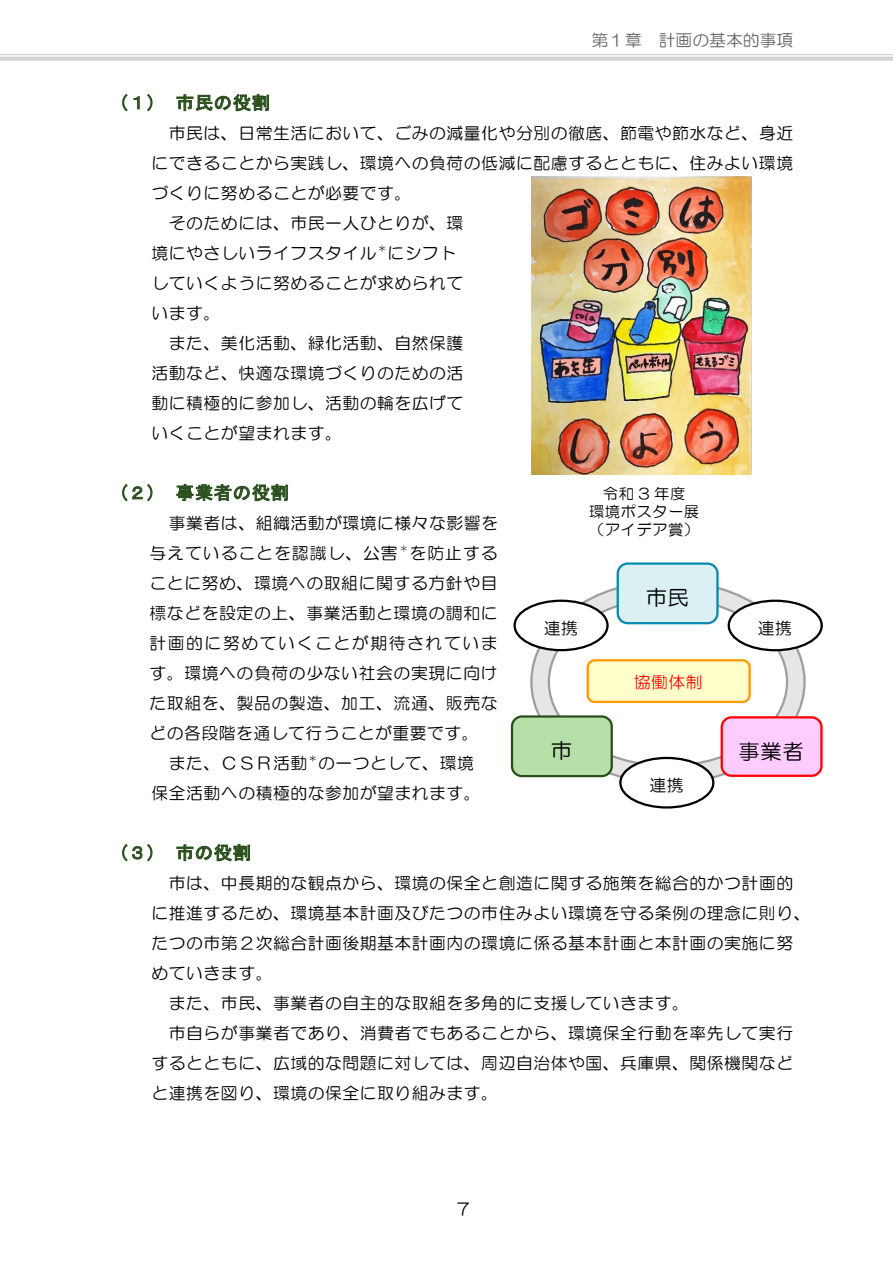
<style>
.page{position:relative;width:893px;height:1263px;background:#fff}
.page>*{position:absolute;margin:0;border:0;box-sizing:border-box;transform-origin:0 0}
.t1{font:21px "HG Maru Gothic MPRO";color:#000}
.t2{font:18px "MS Gothic";letter-spacing:.03em;color:#2a4f1c}
.t3{font:16.5px/30px "HG Maru Gothic MPRO";letter-spacing:.035em;color:#000;text-align:justify}
.t4{font:16.5px "HG Maru Gothic MPRO";color:#666565}
.t5{font:16.5px "HG Maru Gothic MPRO";color:#f00}
.t6{font:15px/18px "HG Maru Gothic MPRO";letter-spacing:.03em;color:#000;text-align:center}
</style>
<div class="page">
<svg style="left:0;top:57px;width:893px;height:4px;background:#d6d6d7"></svg>
<hr style="left:0;top:54px;width:893px;height:1px;background:#d3d3d4">
<svg style="left:529px;top:579px;width:278px;height:206px"></svg>
<div style="left:618px;top:564px;width:99px;height:59px;background:#dbf0f3;border-radius:10px"></div>
<div style="left:617px;top:562px;width:102px;height:62px;border:2px solid #0989b1;border-radius:10px"></div>
<div style="left:722px;top:717px;width:99px;height:59px;background:#fcf;border-radius:10px"></div>
<div style="left:721px;top:716px;width:102px;height:61px;border:2px solid #f00;border-radius:10px"></div>
<div style="left:512px;top:716px;width:100px;height:60px;background:#b7e0a8;border-radius:10px"></div>
<div style="left:511px;top:715px;width:102px;height:62px;border:2px solid #2a4f1d;border-radius:10px"></div>
<div style="left:588px;top:660px;width:162px;height:42px;background:#ffc;border-radius:7px"></div>
<div style="left:587px;top:659px;width:164px;height:44px;border:2px solid #f90;border-radius:7px"></div>
<div style="left:515px;top:601px;width:92px;height:49px;background:#fff;border-radius:50%"></div>
<div style="left:513px;top:600px;width:96px;height:51px;border:2px solid #000;border-radius:50%"></div>
<div style="left:620px;top:758px;width:93px;height:49px;background:#fff;border-radius:50%"></div>
<div style="left:619px;top:757px;width:95px;height:51px;border:2px solid #000;border-radius:50%"></div>
<div style="left:729px;top:601px;width:93px;height:49px;background:#fff;border-radius:50%"></div>
<div style="left:728px;top:600px;width:95px;height:51px;border:2px solid #000;border-radius:50%"></div>
<img style="left:531px;top:177px;width:221px;height:297px">
<p class="t4" style="left:591px;top:32px;width:203px">第１章 計画の基本的事項</p>
<p class="t2" style="left:118px;top:94px;width:153px">(１) 市民の役割</p>
<p class="t3" style="left:169px;top:118px;width:626px">市民は、日常生活において、ごみの減量化や分別の徹底、節電や節水など、身近</p>
<p class="t3" style="left:152px;top:148px;width:643px">にできることから実践し、環境への負荷の低減に配慮するとともに、住みよい環境</p>
<p class="t3" style="left:152px;top:178px;width:261px">づくりに努めることが必要です。</p>
<p class="t3" style="left:169px;top:208px;width:296px">そのためには、市民一人ひとりが、環</p>
<p class="t3" style="left:152px;top:238px;width:306px">境にやさしいライフスタイル<sup>＊</sup>にシフト</p>
<p class="t3" style="left:152px;top:268px;width:313px">していくように努めることが求められて</p>
<p class="t3" style="left:152px;top:298px;width:70px">います。</p>
<p class="t3" style="left:169px;top:328px;width:296px">また、美化活動、緑化活動、自然保護</p>
<p class="t3" style="left:152px;top:358px;width:313px">活動など、快適な環境づくりのための活</p>
<p class="t3" style="left:152px;top:388px;width:313px">動に積極的に参加し、活動の輪を広げて</p>
<p class="t3" style="left:152px;top:418px;width:192px">いくことが望まれます。</p>
<p class="t2" style="left:118px;top:484px;width:172px">(２) 事業者の役割</p>
<p class="t3" style="left:149px;top:508px;width:350px;text-indent:19px">事業者は、組織活動が環境に様々な影響を与えていることを認識し、公害<sup>＊</sup>を防止することに努め、環境への取組に関する方針や目標などを設定の上、事業活動と環境の調和に計画的に努めていくことが期待されています。環境への負荷の少ない社会の実現に向けた取組を、製品の製造、加工、流通、販売などの各段階を通して行うことが重要です。</p>
<p class="t3" style="left:152px;top:748px;width:331px;text-indent:17px">また、ＣＳＲ活動<sup>＊</sup>の一つとして、環境保全活動への積極的な参加が望まれます。</p>
<p class="t6" style="left:589px;top:484px;width:112px">令和 3 年度<br>環境ポスター展（アイデア賞）</p>
<p class="t3" style="left:544px;top:613px;width:36px">連携</p>
<p class="t1" style="left:646px;top:587px;width:45px">市民</p>
<p class="t5" style="left:634px;top:674px;width:70px">協働体制</p>
<p class="t3" style="left:758px;top:613px;width:36px">連携</p>
<p class="t1" style="left:551px;top:740px;width:23px">市</p>
<p class="t1" style="left:739px;top:740px;width:67px">事業者</p>
<p class="t3" style="left:649px;top:770px;width:36px">連携</p>
<p class="t2" style="left:118px;top:844px;width:134px">(３) 市の役割</p>
<p class="t3" style="left:169px;top:868px;width:626px">市は、中長期的な観点から、環境の保全と創造に関する施策を総合的かつ計画的</p>
<p class="t3" style="left:152px;top:898px;width:660px">に推進するため、環境基本計画及びたつの市住みよい環境を守る条例の理念に則り、</p>
<p class="t3" style="left:152px;top:928px;width:643px">たつの市第２次総合計画後期基本計画内の環境に係る基本計画と本計画の実施に努</p>
<p class="t3" style="left:152px;top:958px;width:122px">めていきます。</p>
<p class="t3" style="left:169px;top:988px;width:522px">また、市民、事業者の自主的な取組を多角的に支援していきます。</p>
<p class="t3" style="left:169px;top:1018px;width:626px">市自らが事業者であり、消費者でもあることから、環境保全行動を率先して実行</p>
<p class="t3" style="left:152px;top:1048px;width:643px">するとともに、広域的な問題に対しては、周辺自治体や国、兵庫県、関係機関など</p>
<p class="t3" style="left:152px;top:1078px;width:348px">と連携を図り、環境の保全に取り組みます。</p>
<p class="t3" style="left:457px;top:1193px;width:14px">7</p>
</div>
